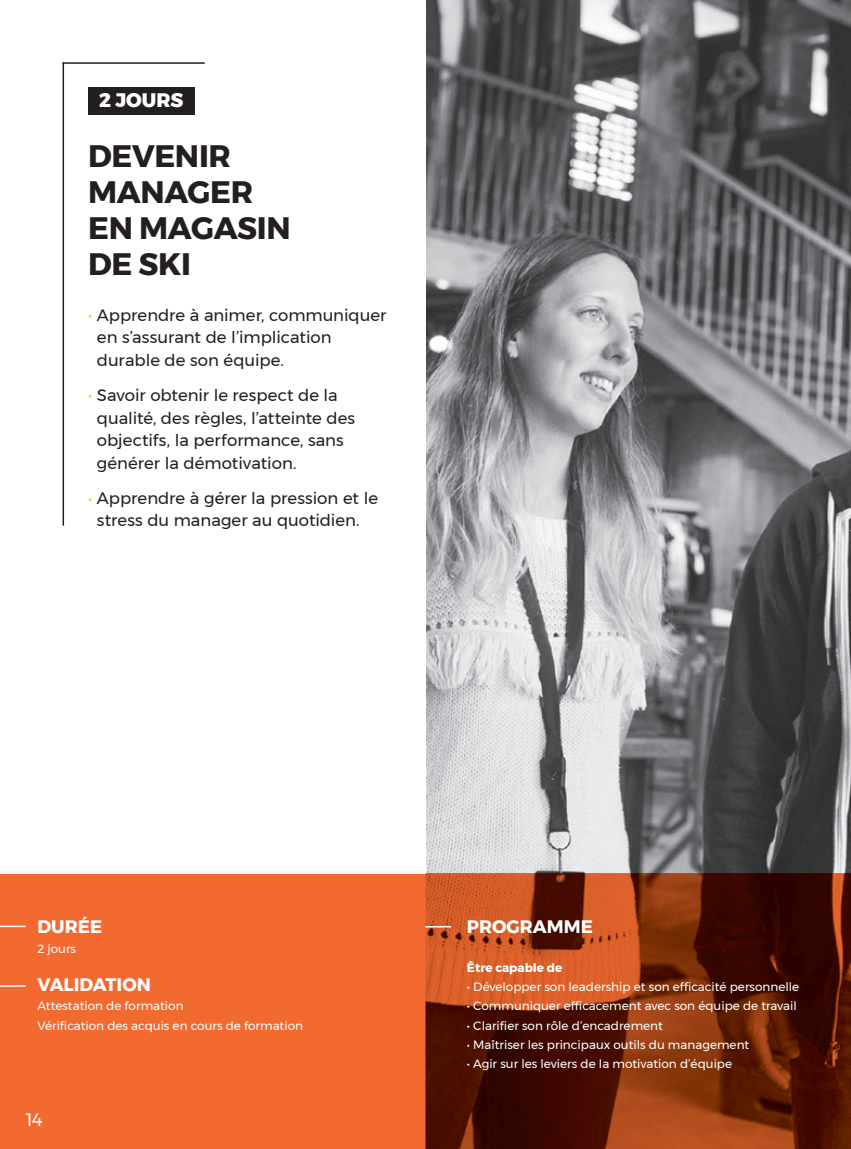
<style>
.page{position:relative;width:851px;height:1149px;background:#fff}
.page>*{position:absolute;margin:0;border:0;box-sizing:border-box;transform-origin:0 0}
.t1{font:700 30.9px/36.2px "Montserrat";letter-spacing:-.01em;color:#231f20}
.t2{font:800 19.5px "Montserrat";color:#fff}
.t3{font:700 18px "Montserrat";color:#fff}
.t4{font:18px "Montserrat";color:#fff}
.t5{font:16.5px/22.5px "Montserrat";color:#231f20}
.t6{font:12px/19.2px "Montserrat";color:#fff}
.t7{font:700 12px "Montserrat";color:#fff}
.s1{color:#fec929}
</style>
<div class="page">
<img style="left:425px;top:0;width:425px;height:1148px">
<div style="left:0;top:872px;width:425px;height:276px;background:#f26a2f"></div>
<hr style="left:63px;top:62px;width:1px;height:463px;background:#231f20">
<hr style="left:63px;top:62px;width:142px;height:2px;background:#231f20">
<div style="left:88px;top:87px;width:106px;height:27px;background:#231f20"></div>
<svg style="left:0;top:925px;width:26px;height:1px"></svg>
<hr style="left:0;top:984px;width:26px;height:2px;background:#fff">
<hr style="left:425px;top:925px;width:26px;height:2px;background:#fff">
<h2 class="t2" style="left:99px;top:85px;width:85px">2 JOURS</h2>
<h1 class="t1" style="left:88px;top:138px;width:204px">DEVENIR<br>MANAGER<br>EN MAGASIN<br>DE SKI</h1>
<h3 class="t5" style="left:97px;top:303px;width:291px;text-indent:-9px"><span class="s1">•</span> Apprendre à animer, communiquer en s’assurant de l’implication durable de son équipe.</h3>
<h3 class="t5" style="left:97px;top:383px;width:260px;text-indent:-9px"><span class="s1">•</span> Savoir obtenir le respect de la qualité, des règles, l’atteinte des objectifs, la performance, sans générer la démotivation.</h3>
<h3 class="t5" style="left:88px;top:486px;width:291px;text-align:center"><span class="s1">•</span> Apprendre à gérer la pression et le stress du manager au quotidien.</h3>
<h3 class="t3" style="left:38px;top:912px;width:66px">DURÉE</h3>
<p class="t6" style="left:38px;top:938px;width:40px">2 jours</p>
<h3 class="t3" style="left:38px;top:969px;width:115px">VALIDATION</h3>
<p class="t6" style="left:38px;top:995px;width:267px">Attestation de formation<br>Vérification des acquis en cours de formation</p>
<h3 class="t4" style="left:26px;top:1105px;width:19px">14</h3>
<h3 class="t3" style="left:467px;top:912px;width:127px">PROGRAMME</h3>
<p class="t7" style="left:467px;top:957px;width:97px">Être capable de</p>
<p class="t6" style="left:467px;top:976px;width:334px">• Développer son leadership et son efficacité personnelle</p>
<p class="t6" style="left:467px;top:995px;width:331px">• Communiquer efficacement avec son équipe de travail</p>
<p class="t6" style="left:467px;top:1015px;width:197px">• Clarifier son rôle d’encadrement</p>
<p class="t6" style="left:467px;top:1034px;width:284px">• Maîtriser les principaux outils du management</p>
<p class="t6" style="left:467px;top:1053px;width:266px">• Agir sur les leviers de la motivation d’équipe</p>
</div>
